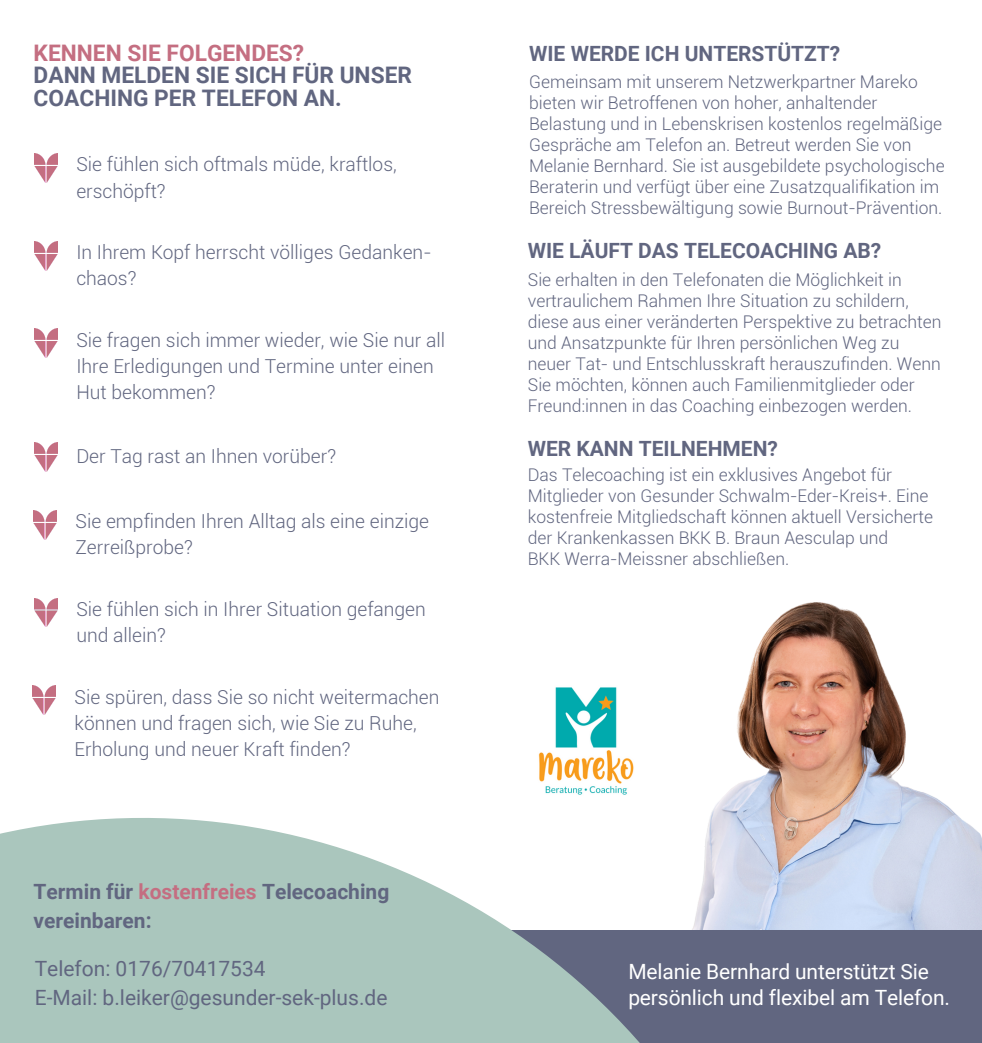
<style>
.page{position:relative;width:982px;height:1043px;background:#fff}
.page>*{position:absolute;margin:0;border:0;box-sizing:border-box;transform-origin:0 0}
.t1{font:700 22.75px/22.2px "Roboto";color:#616680}
.t2{font:700 21px/28.9px "Roboto";color:#616680}
.t3{font:21px/26.2px "Roboto";letter-spacing:-.005em;color:#fff}
.t4{font:21px/28.9px "Roboto";color:#616680}
.t5{font:300 19.25px/26.2px "Roboto";color:#616680}
.t6{font:300 17.5px/21px "Roboto";color:#616680}
.s1{color:#c46e81}
</style>
<div class="page">
<img style="left:34px;top:153px;width:24px;height:29px">
<img style="left:34px;top:443px;width:24px;height:28px">
<img style="left:34px;top:241px;width:24px;height:29px">
<img style="left:34px;top:329px;width:24px;height:29px">
<img style="left:33px;top:510px;width:24px;height:29px">
<img style="left:34px;top:598px;width:24px;height:5px">
<img style="left:744px;top:602px;width:237px;height:327px">
<div style="left:491px;top:929px;width:490px;height:113px;background:#616680"></div>
<svg style="left:0;top:603px;width:744px;height:439px"></svg>
<img style="left:529px;top:685px;width:113px;height:110px">
<p class="t1" style="left:34px;top:42px;width:380px"><span class="s1">KENNEN SIE FOLGENDES?<br></span>DANN MELDEN SIE SICH FÜR UNSER<br>COACHING PER TELEFON AN.</p>
<h1 class="t5" style="left:76px;top:151px;width:322px">Sie fühlen sich oftmals müde, kraftlos, erschöpft?</h1>
<p class="t5" style="left:76px;top:239px;width:356px">In Ihrem Kopf herrscht völliges Gedanken&shy;chaos?</p>
<p class="t5" style="left:76px;top:327px;width:370px">Sie fragen sich immer wieder, wie Sie nur all<br>Ihre Erledigungen und Termine unter einen<br>Hut bekommen?</p>
<p class="t5" style="left:76px;top:442px;width:261px">Der Tag rast an Ihnen vorüber?</p>
<p class="t5" style="left:75px;top:508px;width:355px">Sie empfinden Ihren Alltag als eine einzige<br>Zerreißprobe?</p>
<p class="t5" style="left:76px;top:596px;width:351px">Sie fühlen sich in Ihrer Situation gefangen und allein?</p>
<p class="t5" style="left:75px;top:683px;width:366px">Sie spüren, dass Sie so nicht weitermachen können und fragen sich, wie Sie zu Ruhe,<br>Erholung und neuer Kraft finden?</p>
<h3 class="t2" style="left:34px;top:877px;width:357px">Termin für <span class="s1">kostenfreies</span> Telecoaching vereinbaren:</h3>
<h2 class="t4" style="left:35px;top:954px;width:354px">Telefon: 0176/70417534<br>E-Mail: b.leiker@gesunder-sek-plus.de</h2>
<p class="t2" style="left:529px;top:39px;width:313px">WIE WERDE ICH UNTERSTÜTZT?</p>
<p class="t6" style="left:529px;top:72px;width:417px">Gemeinsam mit unserem Netzwerkpartner Mareko bieten wir Betroffenen von hoher, anhaltender Belastung und in Lebenskrisen kostenlos regelmäßige Gespräche am Telefon an. Betreut werden Sie von Melanie Bernhard. Sie ist ausgebildete psychologische Beraterin und verfügt über eine Zusatzqualifikation im Bereich Stressbewältigung sowie Burnout-Prävention.</p>
<p class="t2" style="left:528px;top:236px;width:355px">WIE LÄUFT DAS TELECOACHING AB?</p>
<p class="t6" style="left:528px;top:269px;width:415px">Sie erhalten in den Telefonaten die Möglichkeit in vertraulichem Rahmen Ihre Situation zu schildern, diese aus einer veränderten Perspektive zu betrachten und Ansatzpunkte für Ihren persönlichen Weg zu neuer Tat- und Entschlusskraft herauszufinden. Wenn Sie möchten, können auch Familienmitglieder oder Freund:innen in das Coaching einbezogen werden.</p>
<h1 class="t2" style="left:528px;top:434px;width:252px">WER KANN TEILNEHMEN?</h1>
<p class="t6" style="left:528px;top:464px;width:366px">Das Telecoaching ist ein exklusives Angebot für</p>
<h1 class="t6" style="left:528px;top:485px;width:407px">Mitglieder von Gesunder Schwalm-Eder-Kreis+. Eine kostenfreie Mitgliedschaft können aktuell Versicherte der Krankenkassen BKK B. Braun Aesculap und</h1>
<p class="t6" style="left:528px;top:548px;width:263px">BKK Werra-Meissner abschließen.</p>
<p class="t3" style="left:628px;top:958px;width:323px">Melanie Bernhard unterstützt Sie persönlich und flexibel am Telefon.</p>
</div>
